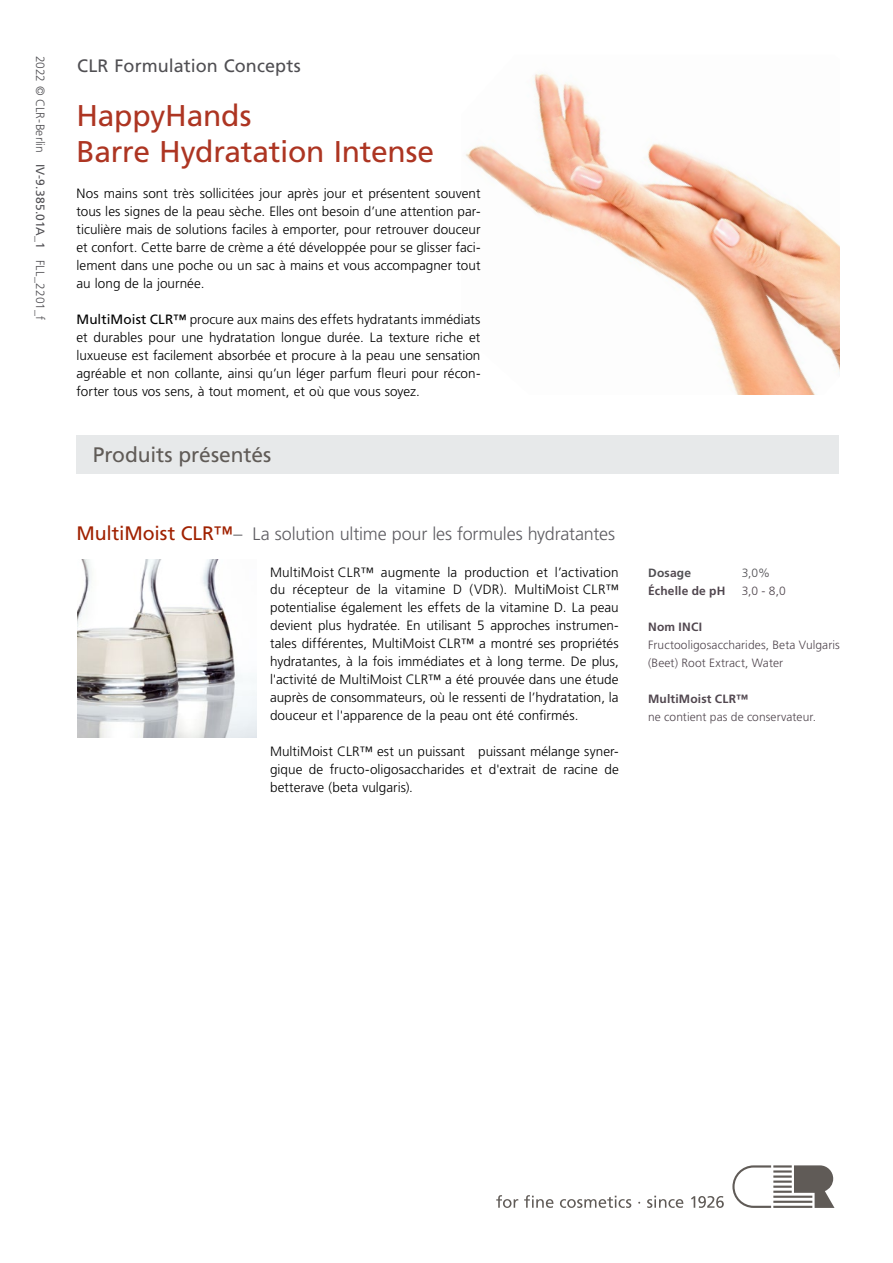
<style>
.page{position:relative;width:893px;height:1263px;background:#fff}
.page>*{position:absolute;margin:0;border:0;box-sizing:border-box;transform-origin:0 0}
.t1{font:30px/36px "Frutiger LT Pro";letter-spacing:-.01em;color:#ad3522}
.t2{font:21px "Frutiger LT Pro";letter-spacing:-.005em;color:#605b57}
.t3{font:300 18px "Frutiger LT Pro";letter-spacing:-.01em;color:#5e5d62}
.t4{font:18px "Frutiger LT Pro";letter-spacing:.005em;color:#504f53}
.t5{font:300 13.5px/18px "Frutiger LT Pro";letter-spacing:.005em;color:#000;text-align:justify}
.t6{font:300 12px/18px "Frutiger LT Pro";letter-spacing:.005em;color:#51474f}
.t7{font:300 12px "Frutiger LT Pro";letter-spacing:.005em;color:#504f53}
.t8{font:700 12px "Frutiger LT Pro";letter-spacing:.015em;color:#51474f}
.t9{font:700 12px "Frutiger LT Pro";letter-spacing:.015em;color:#504f53}
.s1{font-weight:400}
.s2{font-weight:400;font-size:19.5px;color:#a02100}
.s3{color:#51474f}
</style>
<div class="page">
<svg style="left:496px;top:1195px;width:228px;height:13px"></svg>
<svg style="left:732px;top:1165px;width:102px;height:43px"></svg>
<img style="left:465px;top:73px;width:375px;height:322px">
<img style="left:78px;top:559px;width:178px;height:179px">
<div style="left:76px;top:435px;width:762px;height:38px;background:#e7e9ea"></div>
<p class="t7" style="left:47px;top:56px;width:266px;rotate:90deg">2022 © CLR-Berlin <span class="s1">IV-9.385.01A_1</span> FLL_2201_f</p>
<h3 class="t4" style="left:77px;top:55px;width:225px">CLR Formulation Concepts</h3>
<h1 class="t1" style="left:77px;top:98px;width:359px">HappyHands<br>Barre Hydratation Intense</h1>
<p class="t5" style="left:76px;top:184px;width:406px">Nos mains sont très sollicitées jour après jour et présentent souvent tous les signes de la peau sèche. Elles ont besoin d’une attention par&shy;ticulière mais de solutions faciles à emporter, pour retrouver douceur et confort. Cette barre de crème a été développée pour se glisser faci&shy;lement dans une poche ou un sac à mains et vous accompagner tout au long de la journée.</p>
<p class="t5" style="left:76px;top:310px;width:405px"><span class="s1">MultiMoist CLR™</span> procure aux mains des effets hydratants immédiats et durables pour une hydratation longue durée. La texture riche et luxueuse est facilement absorbée et procure à la peau une sensation agréable et non collante, ainsi qu’un léger parfum fleuri pour récon&shy;forter tous vos sens, à tout moment, et où que vous soyez.</p>
<h2 class="t2" style="left:93px;top:442px;width:180px">Produits présentés</h2>
<h3 class="t3" style="left:77px;top:524px;width:540px"><span class="s2">MultiMoist CLR™</span>– La solution ultime pour les formules hydratantes</h3>
<p class="t5" style="left:270px;top:563px;width:350px">MultiMoist CLR™ augmente la production et l’activation du récepteur de la vitamine D (VDR). MultiMoist CLR™ potentialise également les effets de la vitamine D. La peau devient plus hydratée. En utilisant 5 approches instrumen&shy;tales différentes, MultiMoist CLR™ a montré ses propriétés hydratantes, à la fois immédiates et à long terme. De plus, l'activité de MultiMoist CLR™ a été prouvée dans une étude auprès de consommateurs, où le ressenti de l’hydratation, la douceur et l'apparence de la peau ont été confirmés.</p>
<p class="t5" style="left:270px;top:743px;width:350px">MultiMoist CLR™ est un puissant puissant mélange syner&shy;gique de fructo-oligosaccharides et d'extrait de racine de betterave (beta vulgaris).</p>
<p class="t9" style="left:648px;top:565px;width:44px">Dos<span class="s3">a</span>ge</p>
<p class="t7" style="left:742px;top:565px;width:30px">3,0%</p>
<p class="t8" style="left:648px;top:583px;width:79px">Échelle de pH</p>
<p class="t6" style="left:742px;top:581px;width:46px">3,0 - 8,0</p>
<p class="t8" style="left:648px;top:619px;width:55px">Nom INCI</p>
<p class="t6" style="left:648px;top:635px;width:193px">Fructooligosaccharides, Beta Vulgaris (Beet) Root Extract, Water</p>
<p class="t8" style="left:648px;top:691px;width:102px">MultiMoist CLR™</p>
<p class="t6" style="left:648px;top:707px;width:169px">ne contient pas de conservateur.</p>
</div>
